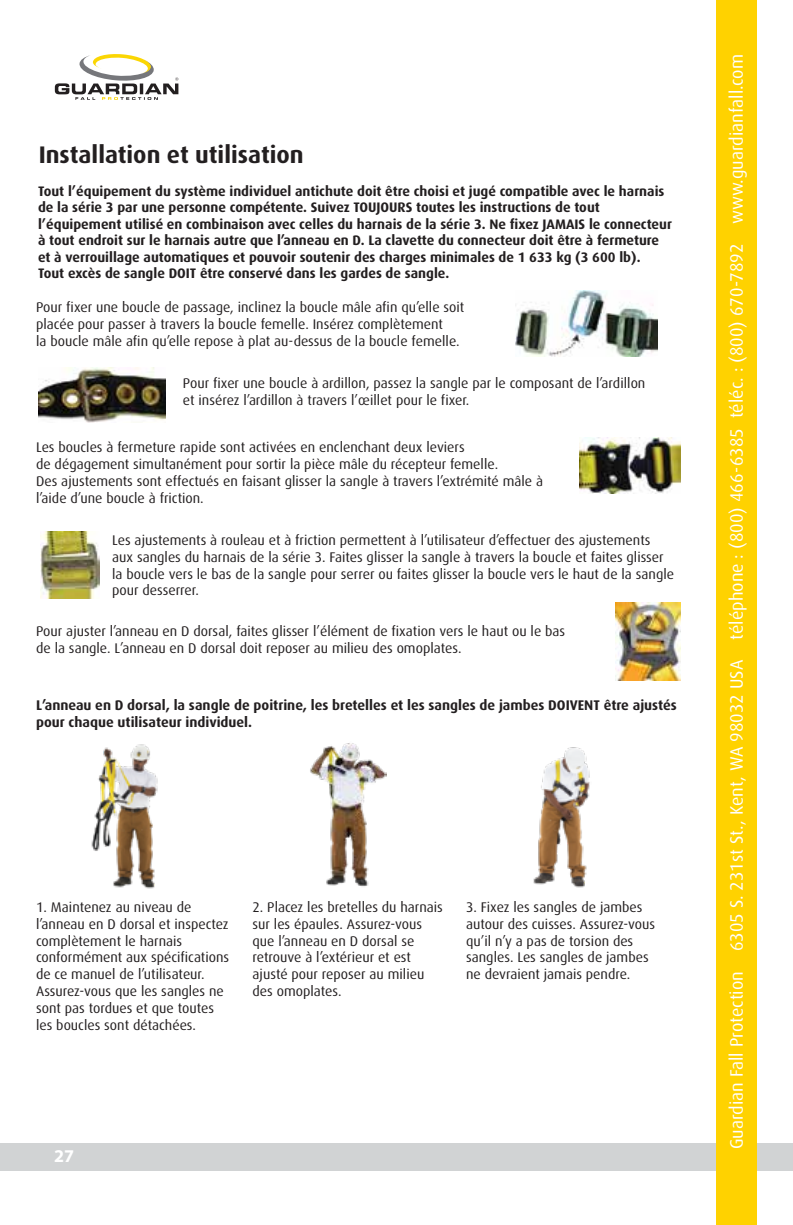
<style>
.page{position:relative;width:793px;height:1225px;background:#fff}
.page>*{position:absolute;margin:0;border:0;box-sizing:border-box;transform-origin:0 0}
.t1{font:700 24px "Dax";color:#231f20}
.t2{font:18px "Dax";color:#fff}
.t3{font:700 18px "Myriad Pro";color:#fff}
.t4{font:14px/16.8px "Dax";color:#231f20}
.t5{font:700 14px/16.8px "Dax";color:#231f20}
.t6{font:700 13.8px/16.6px "Dax";color:#231f20}
</style>
<div class="page">
<div style="left:0;top:1143px;width:792px;height:27px;background:#d1d3d4"></div>
<div style="left:715px;top:0;width:41px;height:1224px;background:#ffd200"></div>
<img style="left:615px;top:602px;width:65px;height:78px">
<img style="left:41px;top:531px;width:58px;height:67px">
<img style="left:39px;top:367px;width:126px;height:55px">
<img style="left:515px;top:290px;width:142px;height:66px">
<img style="left:579px;top:437px;width:101px;height:56px">
<img style="left:91px;top:744px;width:67px;height:144px">
<img style="left:310px;top:743px;width:76px;height:144px">
<img style="left:533px;top:747px;width:57px;height:141px">
<svg style="left:55px;top:54px;width:123px;height:46px"></svg>
<h1 class="t1" style="left:39px;top:141px;width:266px">Installation et utilisation</h1>
<p class="t6" style="left:38px;top:182px;width:635px">Tout l’équipement du système individuel antichute doit être choisi et jugé compatible avec le harnais de la série 3 par une personne compétente. Suivez TOUJOURS toutes les instructions de tout l’équipement utilisé en combinaison avec celles du harnais de la série 3. Ne fixez JAMAIS le connecteur à tout endroit sur le harnais autre que l’anneau en D. La clavette du connecteur doit être à fermeture et à verrouillage automatiques et pouvoir soutenir des charges minimales de 1 633 kg (3 600 lb).<br>Tout excès de sangle DOIT être conservé dans les gardes de sangle.</p>
<p class="t4" style="left:36px;top:299px;width:429px">Pour fixer une boucle de passage, inclinez la boucle mâle afin qu’elle soit placée pour passer à travers la boucle femelle. Insérez complètement<br>la boucle mâle afin qu’elle repose à plat au-dessus de la boucle femelle.</p>
<p class="t4" style="left:183px;top:375px;width:463px">Pour fixer une boucle à ardillon, passez la sangle par le composant de l’ardillon et insérez l’ardillon à travers l’œillet pour le fixer.</p>
<p class="t4" style="left:36px;top:439px;width:508px">Les boucles à fermeture rapide sont activées en enclenchant deux leviers<br>de dégagement simultanément pour sortir la pièce mâle du récepteur femelle.<br>Des ajustements sont effectués en faisant glisser la sangle à travers l’extrémité mâle à l’aide d’une boucle à friction.</p>
<p class="t4" style="left:112px;top:531px;width:563px">Les ajustements à rouleau et à friction permettent à l’utilisateur d’effectuer des ajustements aux sangles du harnais de la série 3. Faites glisser la sangle à travers la boucle et faites glisser la boucle vers le bas de la sangle pour serrer ou faites glisser la boucle vers le haut de la sangle pour desserrer.</p>
<p class="t4" style="left:36px;top:622px;width:530px">Pour ajuster l’anneau en D dorsal, faites glisser l’élément de fixation vers le haut ou le bas de la sangle. L’anneau en D dorsal doit reposer au milieu des omoplates.</p>
<p class="t5" style="left:36px;top:696px;width:641px">L’anneau en D dorsal, la sangle de poitrine, les bretelles et les sangles de jambes DOIVENT être ajustés pour chaque utilisateur individuel.</p>
<p class="t4" style="left:36px;top:898px;width:194px">1. Maintenez au niveau de l’anneau en D dorsal et inspectez complètement le harnais conformément aux spécifications de ce manuel de l’utilisateur.<br>Assurez-vous que les sangles ne sont pas tordues et que toutes les boucles sont détachées.</p>
<p class="t4" style="left:252px;top:898px;width:192px">2. Placez les bretelles du harnais sur les épaules. Assurez-vous que l’anneau en D dorsal se retrouve à l’extérieur et est ajusté pour reposer au milieu des omoplates.</p>
<p class="t4" style="left:465px;top:898px;width:190px">3. Fixez les sangles de jambes autour des cuisses. Assurez-vous qu’il n’y a pas de torsion des sangles. Les sangles de jambes ne devraient jamais pendre.</p>
<p class="t3" style="left:54px;top:1144px;width:21px">27</p>
<p class="t2" style="left:726px;top:1148px;width:1096px;rotate:-90deg">Guardian Fall Protection 6305 S. 231st St., Kent, WA 98032 USA téléphone : (800) 466-6385 téléc. : (800) 670-7892 www.guardianfall.com</p>
</div>
